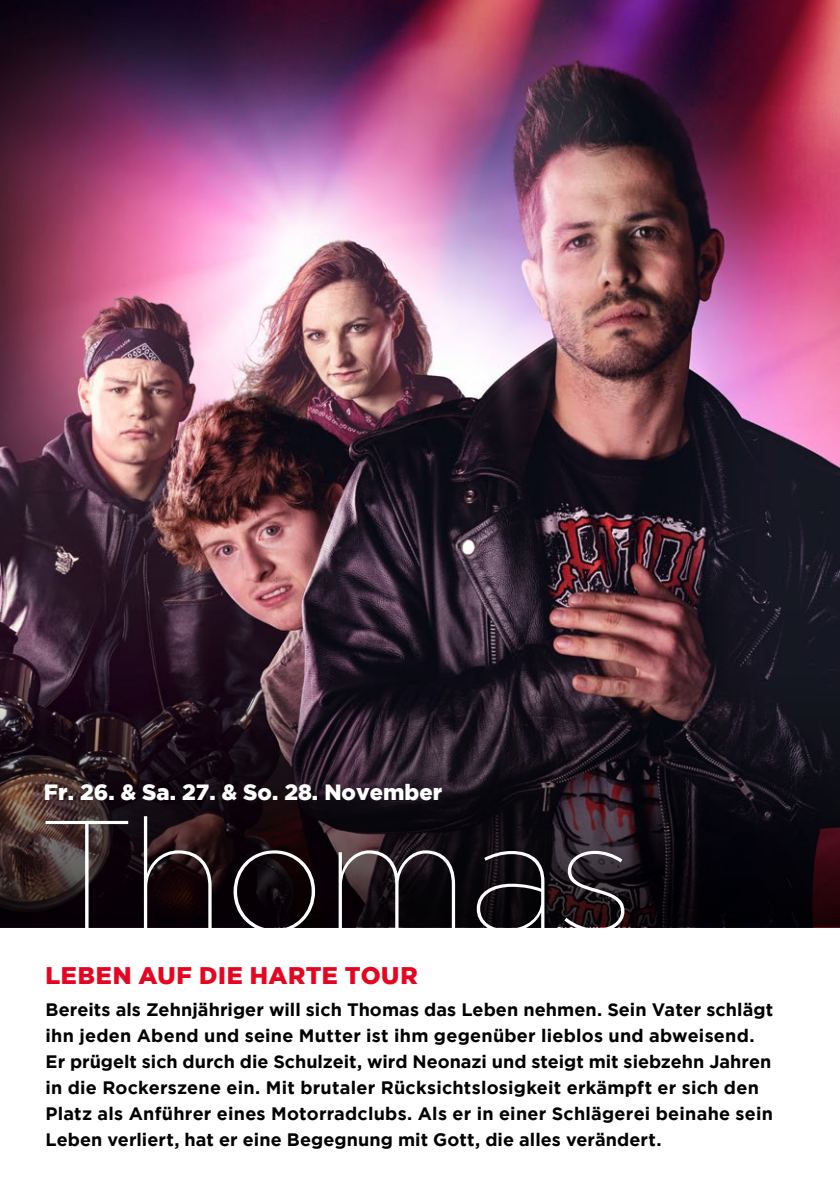
<style>
.page{position:relative;width:840px;height:1191px;background:#fff}
.page>*{position:absolute;margin:0;border:0;box-sizing:border-box;transform-origin:0 0}
.t1{font:100 156.6px "Gotham";color:#fff}
.t2{font:900 24px "Gotham";letter-spacing:.025em;color:#e40521}
.t3{font:900 22px "Gotham";color:#fff}
.t4{font:700 18px/26px "Gotham";letter-spacing:.01em;color:#000}
</style>
<div class="page">
<img style="left:0;top:0;width:839px;height:610px">
<svg style="left:0;top:610px;width:839px;height:317px;background:#261921"></svg>
<p class="t3" style="left:44px;top:779px;width:399px">Fr. 26. &amp; Sa. 27. &amp; So. 28. November</p>
<h1 class="t1" style="left:41px;top:779px;width:594px">Thomas</h1>
<h2 class="t2" style="left:46px;top:961px;width:373px">LEBEN AUF DIE HARTE TOUR</h2>
<p class="t4" style="left:45px;top:995px;width:728px">Bereits als Zehnjähriger will sich Thomas das Leben nehmen. Sein Vater schlägt ihn jeden Abend und seine Mutter ist ihm gegenüber lieblos und abweisend.<br>Er prügelt sich durch die Schulzeit, wird Neonazi und steigt mit siebzehn Jahren in die Rockerszene ein. Mit brutaler Rücksichtslosigkeit erkämpft er sich den Platz als Anführer eines Motorradclubs. Als er in einer Schlägerei beinahe sein Leben verliert, hat er eine Begegnung mit Gott, die alles verändert.</p>
</div>
